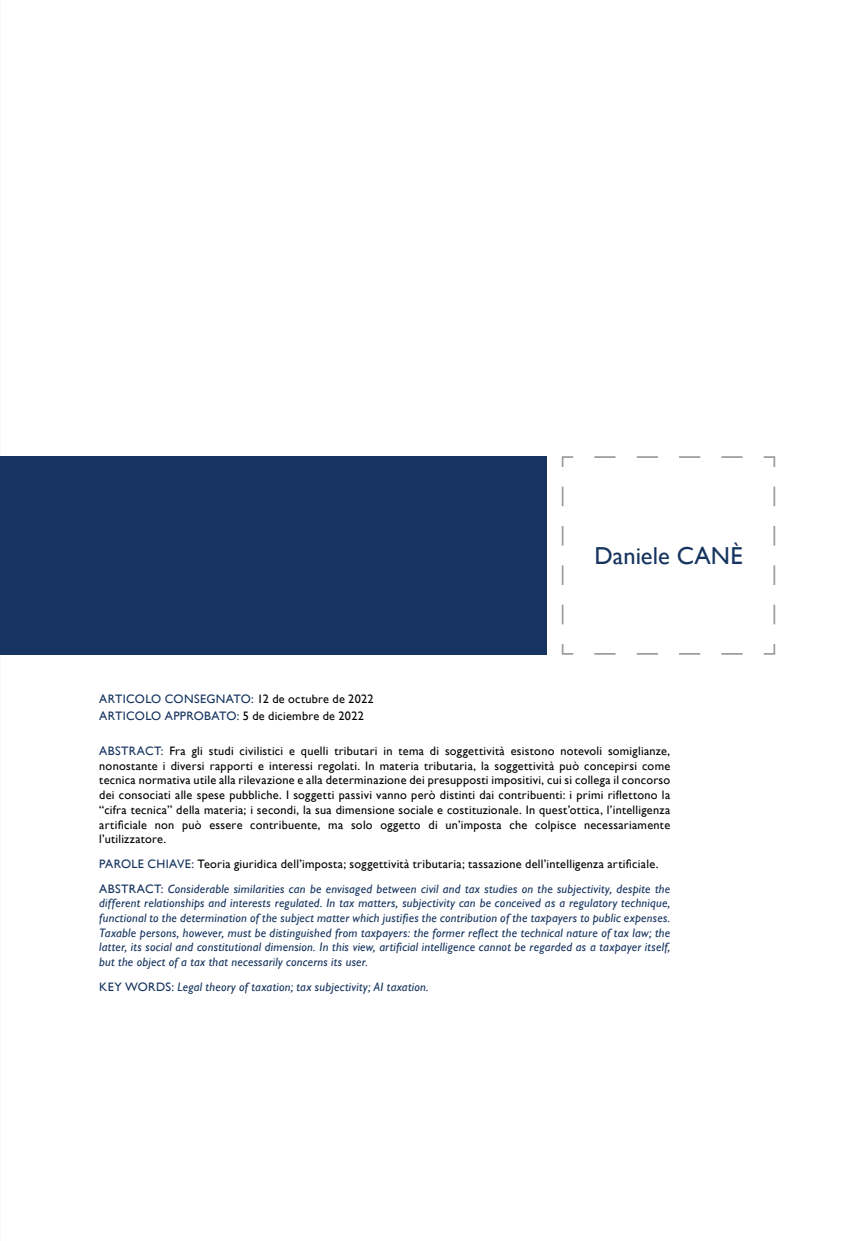
<style>
.page{position:relative;width:844px;height:1241px;background:#fff}
.page>*{position:absolute;margin:0;border:0;box-sizing:border-box;transform-origin:0 0}
.t1{font:24.5px "Gill Sans";letter-spacing:.005em;color:#16345f}
.t2{font:italic 12.25px/14.7px "Gill Sans";letter-spacing:.02em;color:#16345f}
.t3{font:12.25px/14.7px "Gill Sans";letter-spacing:.02em;color:#000;text-align:justify}
.t4{font:12.25px/17.5px "Gill Sans";letter-spacing:.02em;color:#16345f}
.s1{color:#000}
.s2{color:#16345f}
.s3{font-style:normal}
.s4{font-style:normal;color:#000}
</style>
<div class="page">
<div style="left:0;top:456px;width:546px;height:198px;background:#16345f"></div>
<svg style="left:561px;top:456px;width:214px;height:199px"></svg>
<h1 class="t1" style="left:594px;top:541px;width:150px">Daniele CANÈ</h1>
<p class="t4" style="left:99px;top:689px;width:276px">ARTICOLO CONSEGNATO: <span class="s1">12 de octubre de 2022<br></span>ARTICOLO APPROBATO: <span class="s1">5 de diciembre de 2022</span></p>
<p class="t3" style="left:99px;top:743px;width:572px"><span class="s2">ABSTRACT:</span> Fra gli studi civilistici e quelli tributari in tema di soggettività esistono notevoli somiglianze, nonostante i diversi rapporti e interessi regolati. In materia tributaria, la soggettività può concepirsi come tecnica normativa utile alla rilevazione e alla determinazione dei presupposti impositivi, cui si collega il concorso dei consociati alle spese pubbliche. I soggetti passivi vanno però distinti dai contribuenti: i primi riflettono la “cifra tecnica” della materia; i secondi, la sua dimensione sociale e costituzionale. In quest’ottica, l’intelligenza artificiale non può essere contribuente, ma solo oggetto di un’imposta che colpisce necessariamente l’utilizzatore.</p>
<p class="t2" style="left:99px;top:851px;width:572px;line-height:24.7px"><span class="s3">PAROLE CHIAVE:</span> <span class="s4">Teoria giuridica dell’imposta; soggettività tributaria; tassazione dell’intelligenza artificiale.<br></span><span class="s3">ABSTRACT:</span> Considerable similarities can be envisaged between civil and tax studies on the subjectivity, despite the</p>
<p class="t2" style="left:99px;top:895px;width:572px;text-align:justify">different relationships and interests regulated. In tax matters, subjectivity can be conceived as a regulatory technique, functional to the determination of the subject matter which justifies the contribution of the taxpayers to public expenses.<br>Taxable persons, however, must be distinguished from taxpayers: the former reflect the technical nature of tax law; the latter, its social and constitutional dimension. In this view, artificial intelligence cannot be regarded as a taxpayer itself, but the object of a tax that necessarily concerns its user.</p>
<p class="t2" style="left:99px;top:979px;width:331px"><span class="s3">KEY WORDS:</span> Legal theory of taxation; tax subjectivity; AI taxation.</p>
</div>
